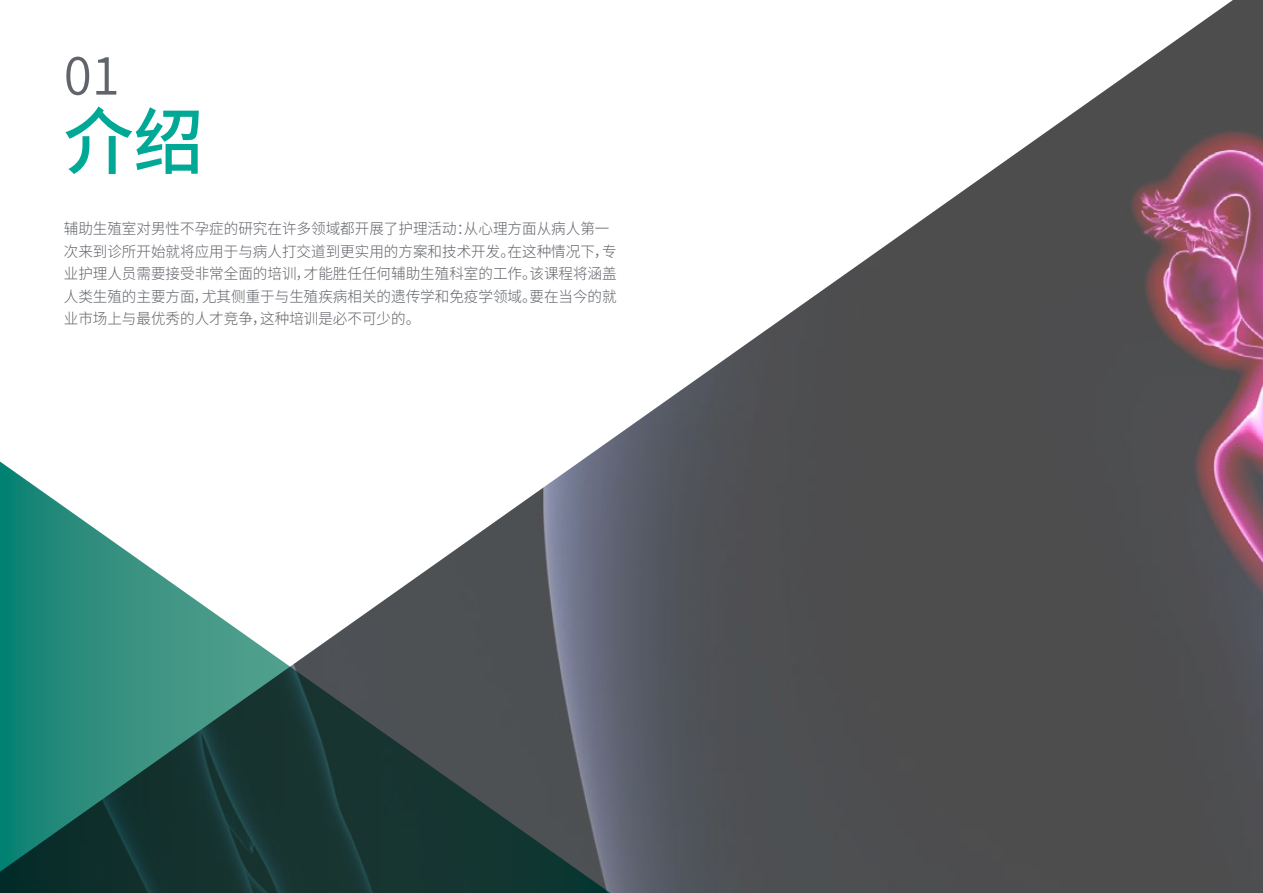
<style>
.page{position:relative;width:1263px;height:893px;background:#fff}
.page>*{position:absolute;margin:0;border:0;box-sizing:border-box;transform-origin:0 0}
.t1{font:500 72px "Source Han Sans CN";color:#00a996}
.t2{font:52.5px "Source Han Sans CN";color:#61646a}
.t3{font:300 15px/22.5px "Source Han Sans CN";color:#61646a}
</style>
<div class="page">
<img style="left:602px;top:0;width:661px;height:893px">
<svg style="left:0;top:446px;width:640px;height:447px"></svg>
<h2 class="t2" style="left:64px;top:46px;width:57px">01</h2>
<h1 class="t1" style="left:64px;top:101px;width:141px">介绍</h1>
<p class="t3" style="left:64px;top:218px;width:554px">辅助生殖室对男性不孕症的研究在许多领域都开展了护理活动：从心理方面从病人第一次来到诊所开始就将应用于与病人打交道到更实用的方案和技术开发。在这种情况下，专业护理人员需要接受非常全面的培训，才能胜任任何辅助生殖科室的工作。该课程将涵盖人类生殖的主要方面，尤其侧重于与生殖疾病相关的遗传学和免疫学领域。要在当今的就业市场上与最优秀的人才竞争，这种培训是必不可少的。</p>
</div>
